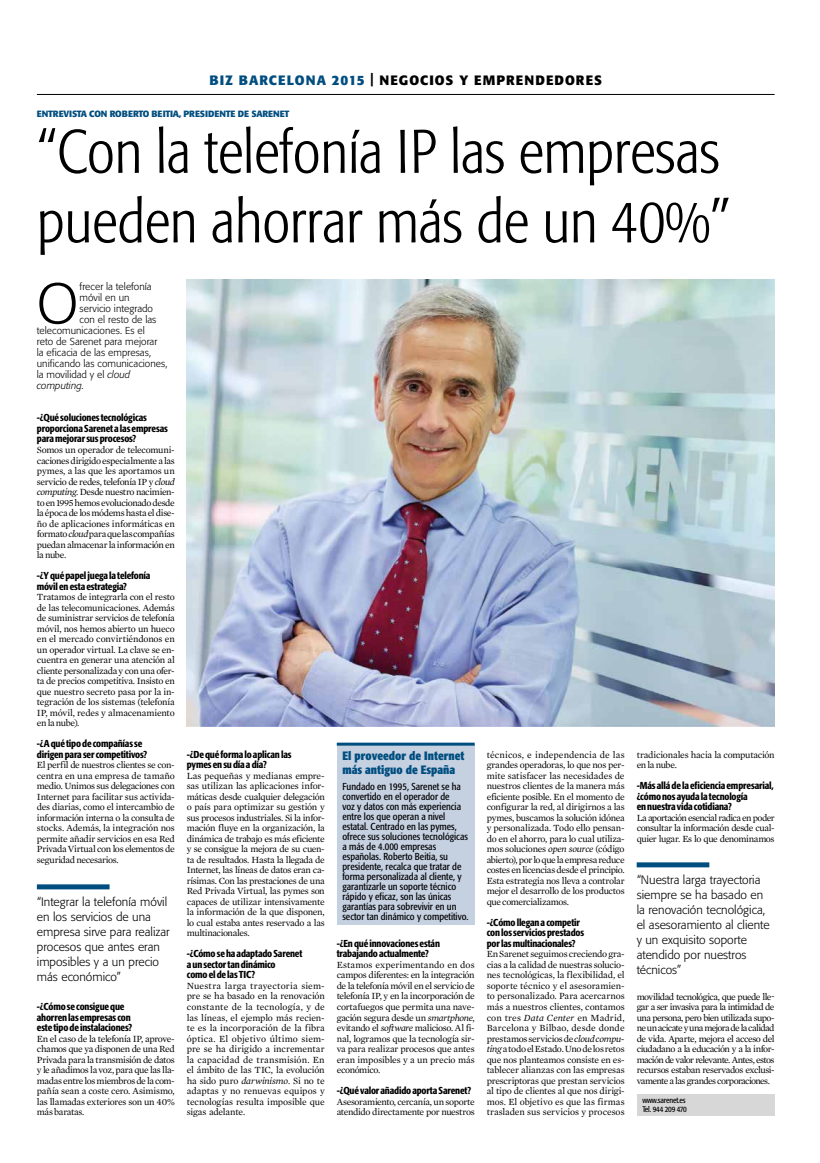
<style>
.page{position:relative;width:820px;height:1163px;background:#fff}
.page>*{position:absolute;margin:0;border:0;box-sizing:border-box;transform-origin:0 0}
.t1{font:300 condensed 60.8px/69.5px "Formata";letter-spacing:-.005em;color:#000}
.t2{font:300 56.5px "Formata";color:#000}
.t3{font:700 13.4px "Formata";letter-spacing:.075em;color:#000}
.t4{font:300 12px/15px "Formata";color:#000}
.t5{font:700 condensed 12px/14px "Formata";color:#004e80}
.t6{font:500 condensed 10px/10.5px "Formata";letter-spacing:-.015em;color:#000}
.t7{font:condensed 10px/10px "Formata";color:#000}
.t8{font:300 10px "Formata";color:#000}
.t9{font:italic 300 10px "Formata";letter-spacing:.005em;color:#000}
.t10{font:9.6px/10.5px "Mercury Text";letter-spacing:-.03em;color:#000;text-align:justify}
.t11{font:700 9px "Formata";letter-spacing:-.015em;color:#004e80}
.t12{font:condensed 8px/9.6px "Formata";letter-spacing:-.025em;color:#000}
.s1{color:#004e80}
.s2{font-style:italic}
</style>
<div class="page">
<hr style="left:37px;top:94px;width:737px;height:1px;background:#000">
<div style="left:636px;top:1093px;width:138px;height:21px;background:#d7d7d7"></div>
<div style="left:336px;top:744px;width:138px;height:181px;background:#c5d0e1"></div>
<hr style="left:336px;top:742px;width:138px;height:3px;background:#004e80">
<img style="left:187px;top:279px;width:587px;height:447px">
<div style="left:37px;top:884px;width:72px;height:5px;background:#004e80"></div>
<div style="left:636px;top:862px;width:73px;height:5px;background:#004e80"></div>
<h3 class="t3" style="left:209px;top:72px;width:394px"><span class="s1">BIZ BARCELONA 2015</span> | NEGOCIOS Y EMPRENDEDORES</h3>
<p class="t11" style="left:37px;top:108px;width:254px">ENTREVISTA CON ROBERTO BEITIA, PRESIDENTE DE SARENET</p>
<h1 class="t1" style="left:37px;top:117px;width:695px">“Con la telefonía IP las empresas pueden ahorrar más de un 40%”</h1>
<h2 class="t2" style="left:37px;top:270px;width:43px">O</h2>
<p class="t8" style="left:79px;top:281px;width:74px">frecer la telefonía</p>
<p class="t8" style="left:79px;top:292px;width:52px">móvil en un</p>
<p class="t8" style="left:79px;top:303px;width:75px">servicio integrado</p>
<p class="t8" style="left:79px;top:314px;width:78px">con el resto de las</p>
<p class="t8" style="left:37px;top:325px;width:109px">telecomunicaciones. Es el</p>
<p class="t8" style="left:37px;top:336px;width:122px">reto de Sarenet para mejorar</p>
<p class="t8" style="left:37px;top:347px;width:116px">la eficacia de las empresas,</p>
<p class="t8" style="left:37px;top:358px;width:132px">unificando las comunicaciones,</p>
<p class="t8" style="left:37px;top:369px;width:95px">la movilidad y el <span class="s2">cloud</span></p>
<p class="t9" style="left:37px;top:380px;width:49px">computing.</p>
<p class="t6" style="left:37px;top:412px;width:132px">-¿Qué soluciones tecnológicas proporciona Sarenet a las empresas para mejorar sus procesos?</p>
<p class="t10" style="left:37px;top:444px;width:139px">Somos un operador de telecomuni&shy;caciones dirigido especialmente a las pymes, a las que les aportamos un servicio de redes, telefonía IP y <span class="s2">cloud computing</span>. Desde nuestro nacimien&shy;to en 1995 hemos evolucionado desde la época de los módems hasta el dise&shy;ño de aplicaciones informáticas en formato <span class="s2">cloud</span> para que las compañías puedan almacenar la información en la nube.</p>
<p class="t6" style="left:37px;top:570px;width:115px">-¿Y qué papel juega la telefonía móvil en esta estrategia?</p>
<p class="t10" style="left:37px;top:591px;width:139px">Tratamos de integrarla con el resto de las telecomunicaciones. Además de suministrar servicios de telefonía móvil, nos hemos abierto un hueco en el mercado convirtiéndonos en un operador virtual. La clave se en&shy;cuentra en generar una atención al cliente personalizada y con una ofer&shy;ta de precios competitiva. Insisto en que nuestro secreto pasa por la in&shy;tegración de los sistemas (telefonía IP, móvil, redes y almacenamiento en la nube).</p>
<p class="t6" style="left:37px;top:738px;width:112px">-¿A qué tipo de compañías se dirigen para ser competitivos?</p>
<p class="t10" style="left:37px;top:759px;width:139px">El perfil de nuestros clientes se con&shy;centra en una empresa de tamaño medio. Unimos sus delegaciones con Internet para facilitar sus activida&shy;des diarias, como el intercambio de información interna o la consulta de stocks. Además, la integración nos permite añadir servicios en esa Red Privada Virtual con los elementos de seguridad necesarios.</p>
<p class="t6" style="left:187px;top:748px;width:106px">-¿De qué forma lo aplican las pymes en su día a día?</p>
<p class="t10" style="left:187px;top:770px;width:139px">Las pequeñas y medianas empre&shy;sas utilizan las aplicaciones infor&shy;máticas desde cualquier delegación o país para optimizar su gestión y sus procesos industriales. Si la infor&shy;mación fluye en la organización, la dinámica de trabajo es más eficiente y se consigue la mejora de su cuen&shy;ta de resultados. Hasta la llegada de Internet, las líneas de datos eran ca&shy;rísimas. Con las prestaciones de una Red Privada Virtual, las pymes son capaces de utilizar intensivamente la información de la que disponen, lo cual estaba antes reservado a las multinacionales.</p>
<p class="t6" style="left:187px;top:948px;width:117px">-¿Cómo se ha adaptado Sarenet a un sector tan dinámico<br>como el de las TIC?</p>
<p class="t10" style="left:187px;top:980px;width:139px">Nuestra larga trayectoria siem&shy;pre se ha basado en la renovación constante de la tecnología, y de las líneas, el ejemplo más recien&shy;te es la incorporación de la fibra óptica. El objetivo último siem&shy;pre se ha dirigido a incrementar la capacidad de transmisión. En el ámbito de las TIC, la evolución ha sido puro <span class="s2">darwinismo</span>. Si no te adaptas y no renuevas equipos y tecnologías resulta imposible que sigas adelante.</p>
<p class="t5" style="left:342px;top:748px;width:124px">El proveedor de Internet más antiguo de España</p>
<p class="t7" style="left:342px;top:781px;width:127px">Fundado en 1995, Sarenet se ha convertido en el operador de<br>voz y datos con más experiencia entre los que operan a nivel estatal. Centrado en las pymes, ofrece sus soluciones tecnológicas a más de 4.000 empresas españolas. Roberto Beitia, su presidente, recalca que tratar de forma personalizada al cliente, y garantizarle un soporte técnico rápido y eficaz, son las únicas garantías para sobrevivir en un sector tan dinámico y competitivo.</p>
<p class="t10" style="left:486px;top:749px;width:139px">técnicos, e independencia de las grandes operadoras, lo que nos per&shy;mite satisfacer las necesidades de nuestros clientes de la manera más eficiente posible. En el momento de configurar la red, al dirigirnos a las pymes, buscamos la solución idónea y personalizada. Todo ello pensan&shy;do en el ahorro, para lo cual utiliza&shy;mos soluciones <span class="s2">open source</span> (código abierto), por lo que la empresa reduce costes en licencias desde el principio.<br>Esta estrategia nos lleva a controlar mejor el desarrollo de los productos que comercializamos.</p>
<p class="t6" style="left:486px;top:916px;width:99px">-¿Cómo llegan a competir con los servicios prestados por las multinacionales?</p>
<p class="t10" style="left:486px;top:948px;width:139px">En Sarenet seguimos creciendo gra&shy;cias a la calidad de nuestras solucio&shy;nes tecnológicas, la flexibilidad, el soporte técnico y el asesoramien&shy;to personalizado. Para acercarnos más a nuestros clientes, contamos con tres <span class="s2">Data Center</span> en Madrid, Barcelona y Bilbao, desde donde prestamos servicios de <span class="s2">cloud compu&shy;ting</span> a todo el Estado. Uno de los retos que nos planteamos consiste en es&shy;tablecer alianzas con las empresas prescriptoras que prestan servicios al tipo de clientes al que nos dirigi&shy;mos. El objetivo es que las firmas trasladen sus servicios y procesos</p>
<p class="t10" style="left:636px;top:749px;width:139px">tradicionales hacia la computación en la nube.</p>
<p class="t6" style="left:636px;top:780px;width:139px">-Más allá de la eficiencia empresarial, ¿cómo nos ayuda la tecnología<br>en nuestra vida cotidiana?</p>
<p class="t10" style="left:636px;top:812px;width:139px">La aportación esencial radica en poder consultar la información desde cual&shy;quier lugar. Es lo que denominamos</p>
<p class="t4" style="left:636px;top:872px;width:135px">“Nuestra larga trayectoria siempre se ha basado en la renovación tecnológica, el asesoramiento al cliente y un exquisito soporte atendido por nuestros técnicos”</p>
<p class="t4" style="left:37px;top:894px;width:134px">“Integrar la telefonía móvil en los servicios de una empresa sirve para realizar procesos que antes eran imposibles y a un precio más económico”</p>
<p class="t6" style="left:336px;top:938px;width:105px">-¿En qué innovaciones están trabajando actualmente?</p>
<p class="t10" style="left:336px;top:959px;width:139px">Estamos experimentando en dos campos diferentes: en la integración de la telefonía móvil en el servicio de telefonía IP, y en la incorporación de cortafuegos que permita una nave&shy;gación segura desde un <span class="s2">smartphone</span>, evitando el <span class="s2">software</span> malicioso. Al fi&shy;nal, logramos que la tecnología sir&shy;va para realizar procesos que antes eran imposibles y a un precio más económico.</p>
<p class="t6" style="left:336px;top:1085px;width:136px">-¿Qué valor añadido aporta Sarenet?</p>
<p class="t10" style="left:336px;top:1095px;width:139px">Asesoramiento, cercanía, un soporte atendido directamente por nuestros</p>
<p class="t12" style="left:642px;top:1094px;width:46px">www.sarenet.es<br>Tel. 944 209 470</p>
<p class="t10" style="left:636px;top:990px;width:139px">movilidad tecnológica, que puede lle&shy;gar a ser invasiva para la intimidad de una persona, pero bien utilizada supo&shy;ne un acicate y una mejora de la calidad de vida. Aparte, mejora el acceso del ciudadano a la educación y a la infor&shy;mación de valor relevante. Antes, estos recursos estaban reservados exclusi&shy;vamente a las grandes corporaciones.</p>
<p class="t6" style="left:37px;top:1001px;width:97px">-¿Cómo se consigue que ahorren las empresas con este tipo de instalaciones?</p>
<p class="t10" style="left:37px;top:1032px;width:139px">En el caso de la telefonía IP, aprove&shy;chamos que ya disponen de una Red Privada para la transmisión de datos y le añadimos la voz, para que las lla&shy;madas entre los miembros de la com&shy;pañía sean a coste cero. Asimismo, las llamadas exteriores son un 40% más baratas.</p>
</div>
